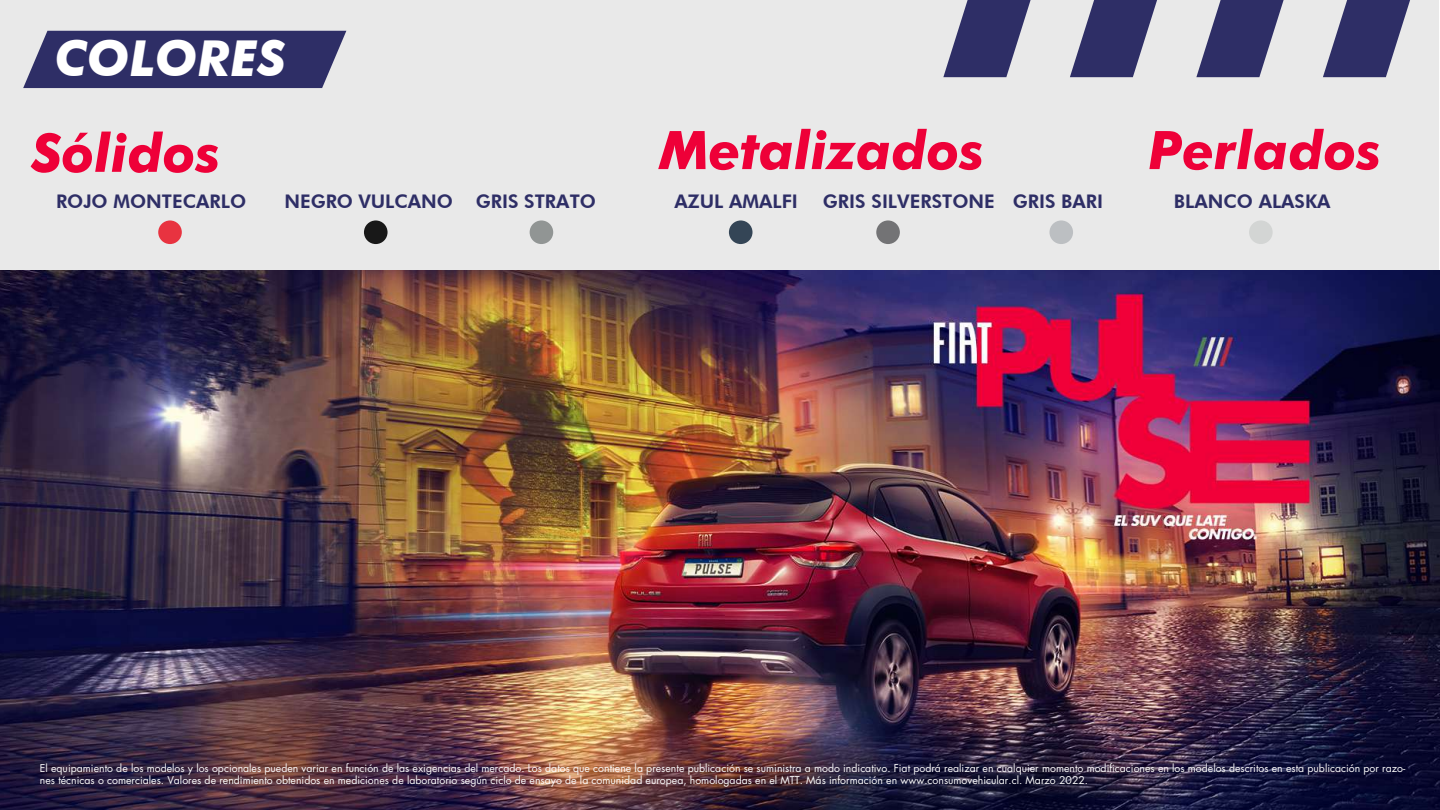
<style>
.page{position:relative;width:1440px;height:810px;background:#fff}
.page>*{position:absolute;margin:0;border:0;box-sizing:border-box;transform-origin:0 0}
.t1{font:italic 700 53.18px "Futura BT";color:#ee0038}
.t2{font:italic 700 49.5px "Futura BT";color:#fff}
.t3{font:800 18.75px "Futura BT";color:#2e2e66}
.t4{font:10.5px/12.6px "Futura Std";color:#fcfcfc}
</style>
<div class="page">
<div style="left:0;top:0;width:1438px;height:810px;background:#e9e9e9"></div>
<svg style="left:23px;top:31px;width:323px;height:57px;background:#3b3b6f"></svg>
<img style="left:0;top:270px;width:1440px;height:540px">
<svg style="left:943px;top:0;width:88px;height:77px"></svg>
<svg style="left:1070px;top:0;width:87px;height:77px"></svg>
<svg style="left:1196px;top:0;width:88px;height:77px"></svg>
<svg style="left:1323px;top:0;width:87px;height:77px"></svg>
<div style="left:1249px;top:220px;width:24px;height:24px;background:#d3d5d4;border-radius:50%"></div>
<div style="left:1049px;top:220px;width:24px;height:24px;background:#bcbfc2;border-radius:50%"></div>
<div style="left:876px;top:220px;width:24px;height:24px;background:#737375;border-radius:50%"></div>
<div style="left:729px;top:220px;width:24px;height:24px;background:#344556;border-radius:50%"></div>
<div style="left:530px;top:220px;width:23px;height:24px;background:#919594;border-radius:50%"></div>
<div style="left:364px;top:220px;width:24px;height:24px;background:#181818;border-radius:50%"></div>
<div style="left:158px;top:220px;width:24px;height:24px;background:#e83340;border-radius:50%"></div>
<h2 class="t2" style="left:55px;top:28px;width:232px">COLORES</h2>
<h1 class="t1" style="left:31px;top:121px;width:190px">Sólidos</h1>
<h3 class="t3" style="left:56px;top:190px;width:192px">ROJO MONTECARLO</h3>
<h3 class="t3" style="left:284px;top:190px;width:313px">NEGRO VULCANO GRIS STRATO</h3>
<h1 class="t1" style="left:659px;top:118px;width:326px">Metalizados</h1>
<h3 class="t3" style="left:674px;top:190px;width:125px">AZUL AMALFI</h3>
<h3 class="t3" style="left:823px;top:190px;width:282px">GRIS SILVERSTONE GRIS BARI</h3>
<h1 class="t1" style="left:1148px;top:118px;width:234px">Perlados</h1>
<h3 class="t3" style="left:1174px;top:190px;width:158px">BLANCO ALASKA</h3>
<p class="t4" style="left:40px;top:762px;width:1367px">El equipamiento de los modelos y los opcionales pueden variar en función de las exigencias del mercado. Los datos que contiene la presente publicación se suministra a modo indicativo. Fiat podrá realizar en cualquier momento modificaciones en los modelos descritos en esta publicación por razo&shy;nes técnicas o comerciales. Valores de rendimiento obtenidos en mediciones de laboratorio según ciclo de ensayo de la comunidad europea, homologadas en el MTT. Más información en www.consumovehicular.cl. Marzo 2022.</p>
</div>
